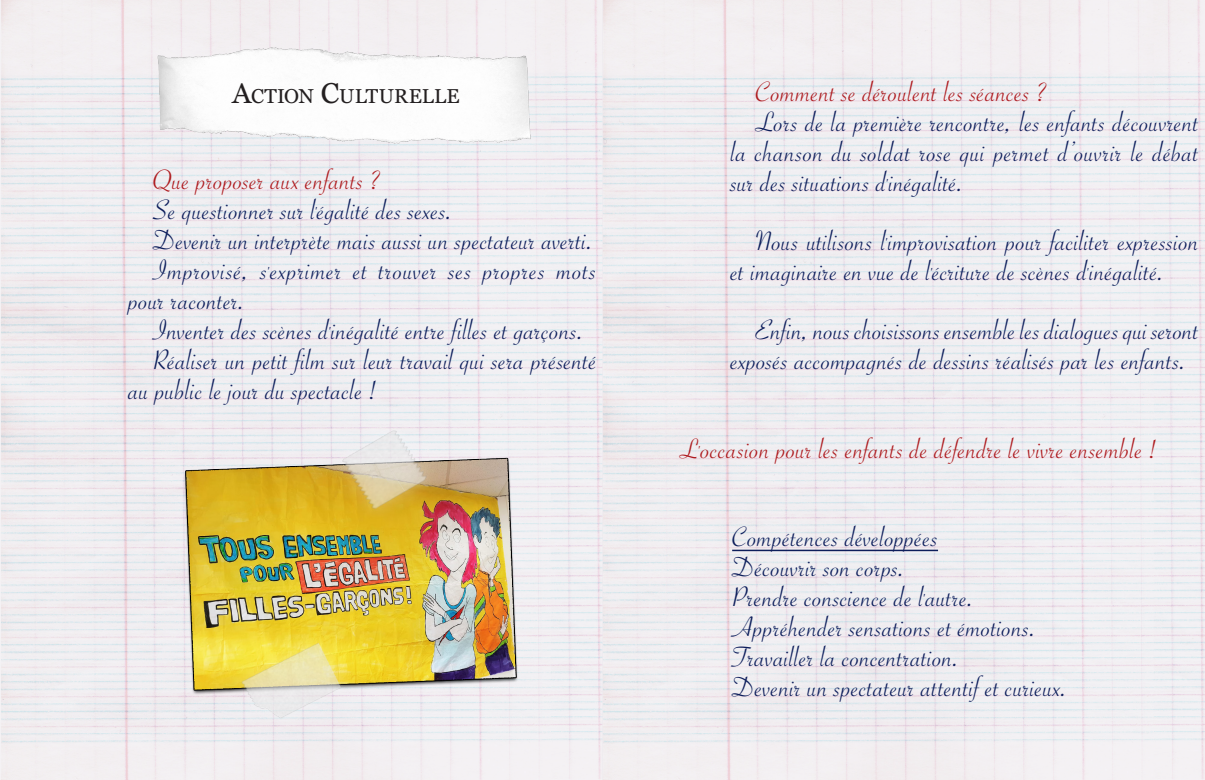
<style>
.page{position:relative;width:1205px;height:780px;background:#fff}
.page>*{position:absolute;margin:0;border:0;box-sizing:border-box;transform-origin:0 0}
.Bleu{font:30px/30px "Savoye Let Plain";letter-spacing:.015em;color:#0c1d5b;scale:1.05 1}
.Bleu-2{font:30px "Savoye Let Plain";letter-spacing:.015em;color:#ae1a1e;scale:1.05 1}
.t1{font:20.12px "Georgia";letter-spacing:.01em;color:#231f20}
.s1{font-size:28.75px}
</style>
<div class="page">
<img style="left:0;top:0;width:1205px;height:779px">
<img style="left:158px;top:40px;width:374px;height:109px">
<img style="left:153px;top:425px;width:390px;height:316px">
<hr style="left:732px;top:549px;width:206px;height:2px;background:#0c1d5b">
<p class="t1" style="left:232px;top:81px;width:227px"><span class="s1">A</span>CTION <span class="s1">C</span>ULTURELLE</p>
<p class="Bleu-2" style="left:153px;top:161px;width:218px">Que proposer aux enfants ?</p>
<p class="Bleu" style="left:153px;top:195px;width:287px">Se questionner sur l'égalité des sexes.</p>
<p class="Bleu" style="left:153px;top:225px;width:421px">Devenir un interprète mais aussi un spectateur averti.</p>
<p class="Bleu" style="left:128px;top:255px;width:447px;text-indent:25px">Improvisé, s'exprimer et trouver ses propres mots pour raconter.</p>
<p class="Bleu" style="left:153px;top:315px;width:412px">Inventer des scènes d'inégalité entre filles et garçons.</p>
<p class="Bleu" style="left:128px;top:345px;width:447px;text-indent:25px">Réaliser un petit film sur leur travail qui sera présenté au public le jour du spectacle !</p>
<p class="Bleu-2" style="left:755px;top:73px;width:279px">Comment se déroulent les séances ?</p>
<p class="Bleu" style="left:731px;top:108px;width:447px;text-align:justify;text-indent:25px">Lors de la première rencontre, les enfants découvrent la chanson du soldat rose qui permet d’ouvrir le débat sur des situations d'inégalité.</p>
<p class="Bleu" style="left:731px;top:226px;width:447px;text-indent:25px">Nous utilisons l'improvisation pour faciliter expression et imaginaire en vue de l'écriture de scènes d'inégalité.</p>
<p class="Bleu" style="left:731px;top:315px;width:447px;text-indent:25px">Enfin, nous choisissons ensemble les dialogues qui seront exposés accompagnés de dessins réalisés par les enfants.</p>
<p class="Bleu-2" style="left:680px;top:429px;width:456px">L'occasion pour les enfants de défendre le vivre ensemble !</p>
<p class="Bleu" style="left:732px;top:522px;width:198px">Compétences développées</p>
<p class="Bleu" style="left:732px;top:552px;width:167px">Découvrir son corps.</p>
<p class="Bleu" style="left:732px;top:582px;width:232px">Prendre conscience de l'autre.</p>
<p class="Bleu" style="left:732px;top:612px;width:291px">Appréhender sensations et émotions.</p>
<p class="Bleu" style="left:732px;top:642px;width:218px">Travailler la concentration.</p>
<p class="Bleu" style="left:732px;top:672px;width:321px">Devenir un spectateur attentif et curieux.</p>
</div>
